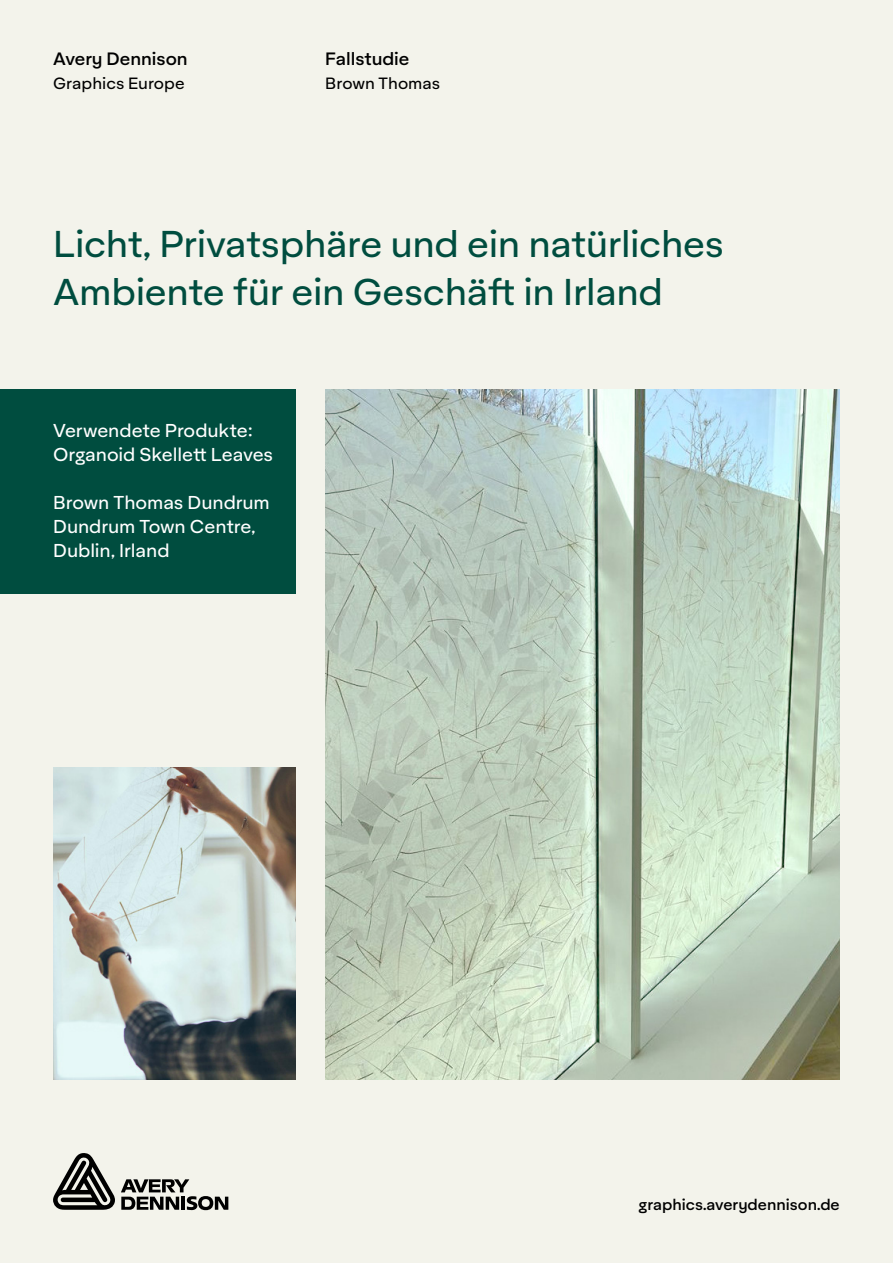
<style>
.page{position:relative;width:893px;height:1263px;background:#f3f3eb}
.page>*{position:absolute;margin:0;border:0;box-sizing:border-box;transform-origin:0 0}
.t1{font:36px/48px "Aktifo A";letter-spacing:-.01em;color:#004d3f}
.t2{font:18px/24px "Aktifo A";letter-spacing:-.005em;color:#fff}
.t3{font:500 17.25px "Aktifo A";letter-spacing:-.005em;color:#000}
.t4{font:15.75px "Aktifo A";color:#000}
.t5{font:500 15px "Aktifo A";color:#000}
</style>
<div class="page">
<svg style="left:53px;top:1153px;width:175px;height:57px"></svg>
<img style="left:325px;top:389px;width:515px;height:690px">
<div style="left:0;top:389px;width:296px;height:204px;background:#004d3f"></div>
<img style="left:53px;top:768px;width:243px;height:311px">
<p class="t3" style="left:53px;top:48px;width:136px">Avery Dennison</p>
<p class="t4" style="left:53px;top:74px;width:133px">Graphics Europe</p>
<p class="t3" style="left:325px;top:48px;width:86px">Fallstudie</p>
<p class="t4" style="left:325px;top:74px;width:117px">Brown Thomas</p>
<h1 class="t1" style="left:53px;top:220px;width:672px">Licht, Privatsphäre und ein natürliches<br>Ambiente für ein Geschäft in Irland</h1>
<p class="t2" style="left:53px;top:418px;width:221px">Verwendete Produkte:<br>Organoid Skellett Leaves</p>
<p class="t2" style="left:53px;top:490px;width:218px">Brown Thomas Dundrum<br>Dundrum Town Centre,<br>Dublin, Irland</p>
<p class="t5" style="left:639px;top:1195px;width:202px">graphics.averydennison.de</p>
</div>
